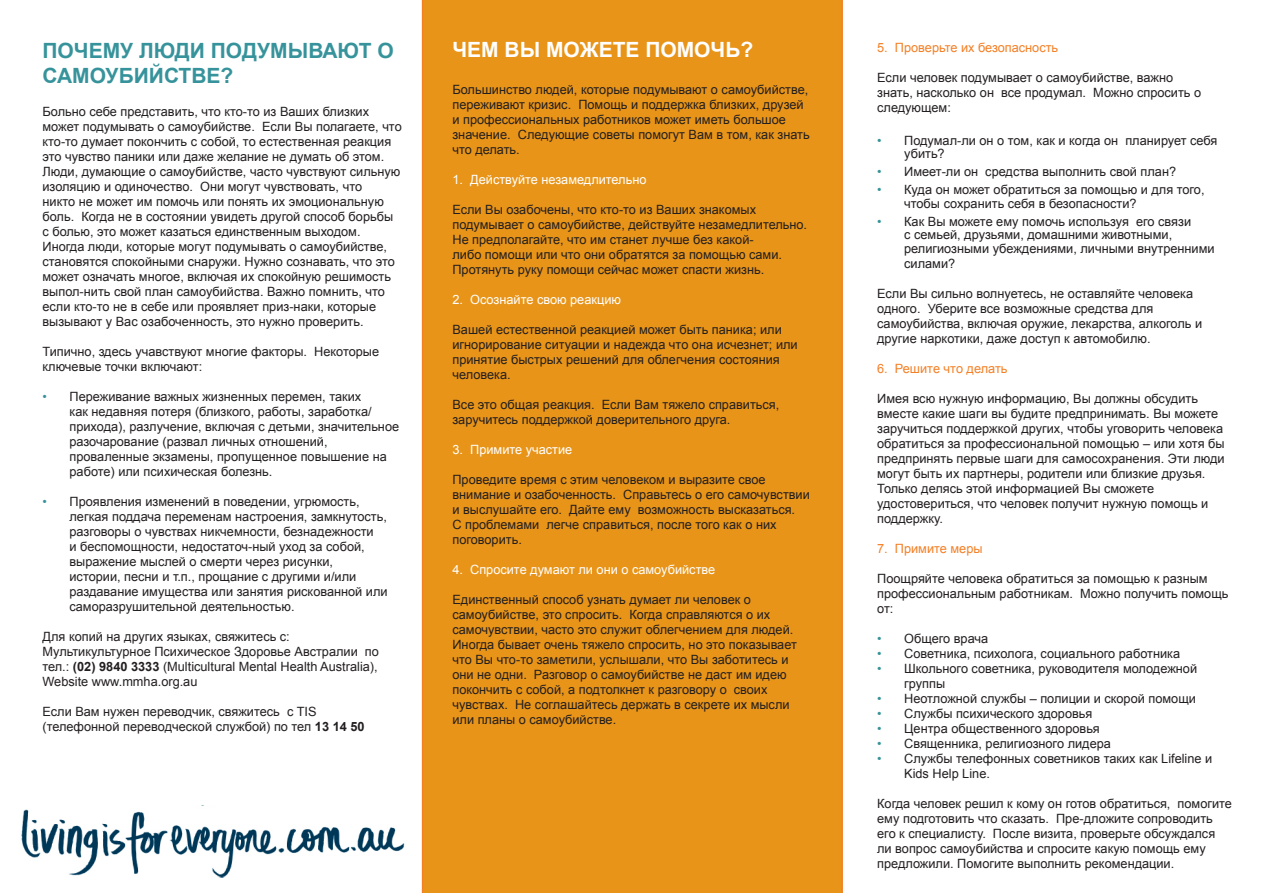
<style>
.page{position:relative;width:1263px;height:893px;background:#fff}
.page>*{position:absolute;margin:0;border:0;box-sizing:border-box;transform-origin:0 0}
.t1{font:700 21px "Arial";color:#37939b}
.t2{font:700 21px "Arial";color:#fff}
.t3{font:12.75px/15px "Arial";color:#231f20}
.t4{font:12.75px "Arial";color:#fff}
.t5{font:12.75px "Arial";color:#f48026}
.s1{color:#37939b}
.s2{font-weight:700}
</style>
<div class="page">
<div style="left:422px;top:0;width:421px;height:893px;background:#e89418"></div>
<img style="left:21px;top:805px;width:384px;height:73px">
<p class="t1" style="left:43px;top:37px;width:353px">ПОЧЕМУ ЛЮДИ ПОДУМЫВАЮТ О</p>
<p class="t1" style="left:43px;top:62px;width:192px">САМОУБИЙСТВЕ?</p>
<p class="t3" style="left:43px;top:104px;width:361px">Больно себе представить, что кто-то из Ваших близких может подумывать о самоубийстве. Если Вы полагаете, что кто-то думает покончить с собой, то естественная реакция это чувство паники или даже желание не думать об этом.<br>Люди, думающие о самоубийстве, часто чувствуют сильную изоляцию и одиночество. Они могут чувствовать, что<br>никто не может им помочь или понять их эмоциональную боль. Когда не в состоянии увидеть другой способ борьбы с болью, это может казаться единственным выходом.<br>Иногда люди, которые могут подумывать о самоубийстве, становятся спокойными снаружи. Нужно сознавать, что это может означать многое, включая их спокойную решимость выпол-нить свой план самоубийства. Важно помнить, что если кто-то не в себе или проявляет приз-наки, которые вызывают у Вас озабоченность, это нужно проверить.</p>
<p class="t3" style="left:43px;top:344px;width:338px">Типично, здесь учавствуют многие факторы. Некоторые ключевые точки включают:</p>
<p class="t3" style="left:70px;top:389px;width:331px;text-indent:-27px"><span class="s1">•</span> Переживание важных жизненных перемен, таких<br>как недавняя потеря (близкого, работы, заработка/ прихода), разлучение, включая с детьми, значительное разочарование (развал личных отношений, проваленные экзамены, пропущенное повышение на работе) или психическая болезнь.</p>
<p class="t3" style="left:70px;top:494px;width:320px;text-indent:-27px"><span class="s1">•</span> Проявления изменений в поведении, угрюмость, легкая поддача переменам настроения, замкнутость, разговоры о чувствах никчемности, безнадежности<br>и беспомощности, недостаточ-ный уход за собой, выражение мыслей о смерти через рисунки,<br>истории, песни и т.п., прощание с другими и/или раздавание имущества или занятия рискованной или саморазрушительной деятельностью.</p>
<p class="t3" style="left:43px;top:629px;width:249px">Для копий на других языках, свяжитесь с:</p>
<p class="t3" style="left:43px;top:644px;width:338px">Мультикультурное Психическое Здоровье Австралии по</p>
<p class="t3" style="left:43px;top:659px;width:337px">тел.: <span class="s2">(02) 9840 3333</span> (Multicultural Mental Health Australia),</p>
<p class="t3" style="left:43px;top:674px;width:156px">Website www.mmha.org.au</p>
<p class="t3" style="left:43px;top:704px;width:275px">Если Вам нужен переводчик, свяжитесь с TIS</p>
<p class="t3" style="left:43px;top:719px;width:324px">(телефонной переводческой службой) по тел <span class="s2">13 14 50</span></p>
<p class="t2" style="left:452px;top:36px;width:302px">ЧЕМ ВЫ МОЖЕТЕ ПОМОЧЬ?</p>
<p class="t3" style="left:452px;top:82px;width:359px">Большинство людей, которые подумывают о самоубийстве, переживают кризис. Помощь и поддержка близких, друзей и профессиональных работников может иметь большое значение. Следующие советы помогут Вам в том, как знать что делать.</p>
<p class="t4" style="left:452px;top:171px;width:196px">1. Действуйте незамедлительно</p>
<p class="t3" style="left:452px;top:202px;width:356px">Если Вы озабочены, что кто-то из Ваших знакомых подумывает о самоубийстве, действуйте незамедлительно.<br>Не предполагайте, что им станет лучше без какой-<br>либо помощи или что они обратятся за помощью сами.<br>Протянуть руку помощи сейчас может спасти жизнь.</p>
<p class="t4" style="left:452px;top:291px;width:170px">2. Осознайте свою реакцию</p>
<p class="t3" style="left:452px;top:322px;width:347px">Вашей естественной реакцией может быть паника; или игнорирование ситуации и надежда что она исчезнет; или принятие быстрых решений для облегчения состояния человека.</p>
<p class="t3" style="left:452px;top:397px;width:328px">Все это общая реакция. Если Вам тяжело справиться, заручитесь поддержкой доверительного друга.</p>
<p class="t4" style="left:452px;top:441px;width:121px">3. Примите участие</p>
<p class="t3" style="left:452px;top:472px;width:359px">Проведите время с этим человеком и выразите свое внимание и озабоченность. Справьтесь о его самочувствии и выслушайте его. Дайте ему возможность высказаться.<br>С проблемами легче справиться, после того как о них поговорить.</p>
<p class="t4" style="left:452px;top:561px;width:264px">4. Спросите думают ли они о самоубийстве</p>
<p class="t3" style="left:452px;top:592px;width:346px">Единственный способ узнать думает ли человек о самоубийстве, это спросить. Когда справляются о их самочувствии, часто это служит облегчением для людей.<br>Иногда бывает очень тяжело спросить, но это показывает что Вы что-то заметили, услышали, что Вы заботитесь и они не одни. Разговор о самоубийстве не даст им идею покончить с собой, а подтолкнет к разговору о своих чувствах. Не соглашайтесь держать в секрете их мысли или планы о самоубийстве.</p>
<p class="t5" style="left:877px;top:39px;width:183px">5. Проверьте их безопасность</p>
<p class="t3" style="left:877px;top:70px;width:325px">Если человек подумывает о самоубийстве, важно знать, насколько он все продумал. Можно спросить о следующем:</p>
<p class="t3" style="left:904px;top:134px;width:315px;line-height:13.5px;text-indent:-27px"><span class="s1">•</span> Подумал-ли он о том, как и когда он планирует себя убить?</p>
<p class="t3" style="left:877px;top:164px;width:300px"><span class="s1">•</span> Имеет-ли он средства выполнить свой план?</p>
<p class="t3" style="left:904px;top:183px;width:302px;line-height:13.5px;text-indent:-27px"><span class="s1">•</span> Куда он может обратиться за помощью и для того, чтобы сохранить себя в безопасности?</p>
<p class="t3" style="left:904px;top:215px;width:312px;line-height:13.5px;text-indent:-27px"><span class="s1">•</span> Как Вы можете ему помочь испoльзуя его связи<br>с семьей, друзьями, домашними животными, религиозными убеждениями, личными внутренними</p>
<p class="t3" style="left:904px;top:256px;width:53px">силами?</p>
<p class="t3" style="left:877px;top:286px;width:317px">Если Вы сильно волнуетесь, не оставляйте человека одного. Уберите все возможные средства для</p>
<p class="t3" style="left:877px;top:316px;width:326px">самоубийства, включая оружие, лекарства, алкоголь и другие наркотики, даже доступ к автомобилю.</p>
<p class="t5" style="left:877px;top:360px;width:132px">6. Решите что делать</p>
<p class="t3" style="left:877px;top:391px;width:349px">Имея всю нужную информацию, Вы должны обсудить вместе какие шаги вы будите предпринимать. Вы можете заручиться поддержкой других, чтобы уговорить человека обратиться за профессиональной помощью – или хотя бы предпринять первые шаги для самосохранения. Эти люди могут быть их партнеры, родители или близкие друзья.</p>
<p class="t3" style="left:877px;top:481px;width:333px">Только делясь этой информацией Вы сможете удостовериться, что человек получит нужную помощь и поддержку.</p>
<p class="t5" style="left:877px;top:540px;width:107px">7. Примите меры</p>
<p class="t3" style="left:877px;top:571px;width:353px">Поощряйте человека обратиться за помощью к разным профессиональным работникам. Можно получить помощь от:</p>
<p class="t3" style="left:877px;top:631px;width:113px"><span class="s1">•</span> Общего врача</p>
<p class="t3" style="left:877px;top:646px;width:304px"><span class="s1">•</span> Советника, психолога, социального работника</p>
<p class="t3" style="left:904px;top:661px;width:294px;text-indent:-27px"><span class="s1">•</span> Школьного советника, руководителя молодежной группы</p>
<p class="t3" style="left:877px;top:691px;width:320px"><span class="s1">•</span> Неотложной службы – полиции и скорой помощи</p>
<p class="t3" style="left:877px;top:706px;width:217px"><span class="s1">•</span> Службы психического здоровья</p>
<p class="t3" style="left:877px;top:721px;width:224px"><span class="s1">•</span> Центра общественного здоровья</p>
<p class="t3" style="left:877px;top:736px;width:235px"><span class="s1">•</span> Священника, религиозного лидера</p>
<p class="t3" style="left:904px;top:751px;width:310px;text-indent:-27px"><span class="s1">•</span> Службы телефонных советников таких как Lifeline и<br>Kids Help Line.</p>
<p class="t3" style="left:877px;top:796px;width:356px">Когда человек решил к кому он готов обратиться, помогите ему подготовить что сказать. Пре-дложите сопроводить его к специалисту. После визита, проверьте обсуждался ли вопрос самоубийства и спросите какую помощь ему предложили. Помогите выполнить рекомендации.</p>
</div>
